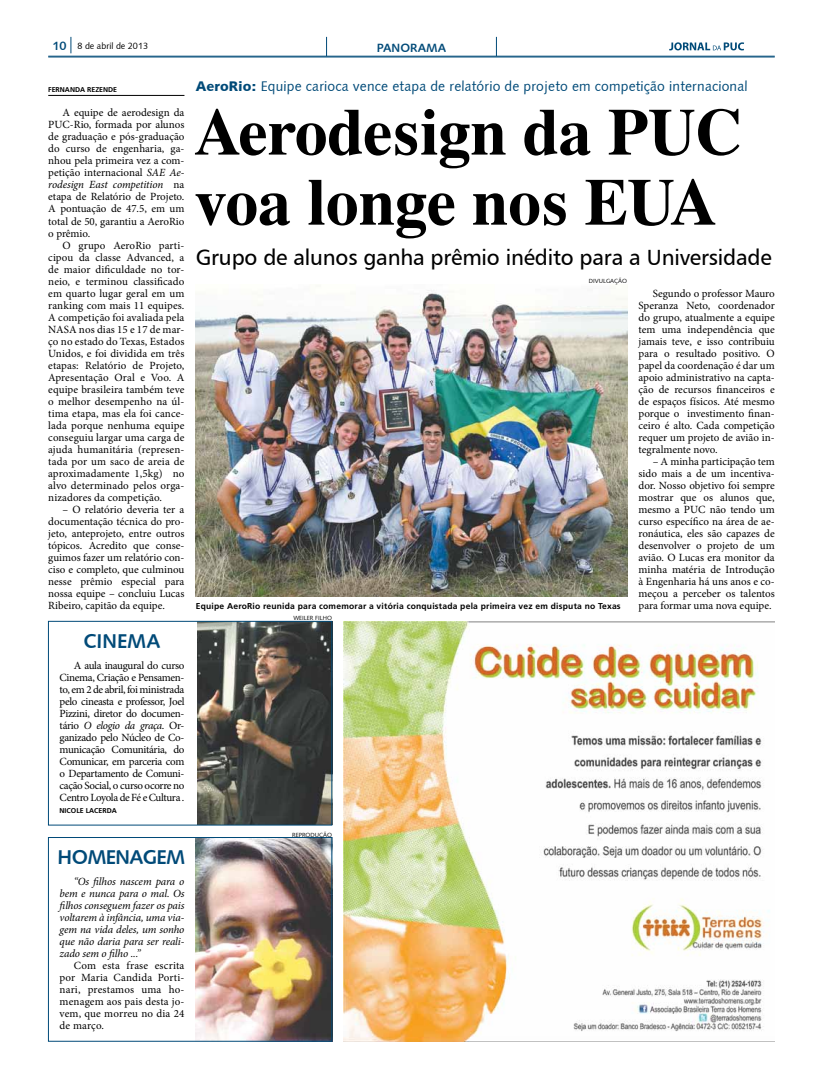
<style>
.page{position:relative;width:823px;height:1078px;background:#fff}
.page>*{position:absolute;margin:0;border:0;box-sizing:border-box;transform-origin:0 0}
.t1{font:700 66px/70px "Dutch 801 BT";letter-spacing:-.01em;color:#000}
.t2{font:22px "Frutiger BT Roman B";letter-spacing:-.01em;color:#000}
.t3{font:20px "Humanist 531 BT Bold A";color:#004a78}
.t4{font:14px "Humanist 531 BT Roman A";letter-spacing:.01em;color:#004a78}
.t5{font:12px "Humanist 531 BT Bold A";color:#004a78}
.t6{font:11px/12px "Minion Pro";color:#000;text-align:justify}
.t7{font:italic 11px/12px "Minion Pro";letter-spacing:-.01em;color:#000;text-align:justify}
.t8{font:9px "Humanist 531 BT Roman A";color:#000}
.t9{font:8.5px "Frutiger 65 Bold";letter-spacing:.025em;color:#000}
.t10{font:7px "Frutiger 65 Bold";color:#000}
.t11{font:6px "Humanist 531 BT Roman A";color:#000}
.s1{font-family:"Humanist 531 BT Bold A";font-size:12px;color:#004a78}
.s2{font-family:"Humanist 531 BT Black A"}
.s3{font-style:italic}
</style>
<div class="page">
<hr style="left:48px;top:57px;width:726px;height:1px;background:#004a78">
<hr style="left:48px;top:56px;width:726px;height:1px;background:#004a78">
<svg style="left:71px;top:37px;width:1px;height:16px"></svg>
<svg style="left:326px;top:37px;width:1px;height:19px"></svg>
<svg style="left:496px;top:37px;width:1px;height:19px"></svg>
<svg style="left:669px;top:42px;width:74px;height:8px"></svg>
<img style="left:196px;top:290px;width:430px;height:306px">
<hr style="left:48px;top:95px;width:136px;height:1px;background:#000">
<img style="left:343px;top:621px;width:431px;height:419px">
<img style="left:196px;top:839px;width:134px;height:200px">
<img style="left:197px;top:623px;width:133px;height:200px">
<div style="left:48px;top:837px;width:284px;height:204px;border:1px solid #004a78"></div>
<div style="left:48px;top:621px;width:284px;height:204px;border:1px solid #004a78"></div>
<p class="t8" style="left:52px;top:40px;width:97px"><span class="s1">10</span> 8 de abril de 2013</p>
<p class="t5" style="left:376px;top:40px;width:71px">PANORAMA</p>
<p class="t4" style="left:196px;top:77px;width:553px"><span class="s2">AeroRio:</span> Equipe carioca vence etapa de relatório de projeto em competição internacional</p>
<h1 class="t1" style="left:196px;top:96px;width:547px">Aerodesign da PUC voa longe nos EUA</h1>
<h2 class="t2" style="left:196px;top:244px;width:577px">Grupo de alunos ganha prêmio inédito para a Universidade</h2>
<p class="t10" style="left:48px;top:86px;width:6px">Fernan</p>
<p class="t10" style="left:75px;top:86px;width:43px">da rezen de</p>
<p class="t6" style="left:48px;top:107px;width:138px;text-indent:14px">A equipe de aerodesign da PUC-Rio, formada por alunos de graduação e pós-graduação do curso de engenharia, ga&shy;nhou pela primeira vez a com&shy;petição internacional <span class="s3">SAE Ae&shy;rodesign East competition</span> na etapa de Relatório de Projeto.<br>A pontuação de 47.5, em um total de 50, garantiu a AeroRio o prêmio.</p>
<p class="t6" style="left:48px;top:239px;width:138px;text-indent:14px">O grupo AeroRio parti&shy;cipou da classe Advanced, a de maior dificuldade no tor&shy;neio, e terminou classificado em quarto lugar geral em um ranking com mais 11 equipes.<br>A competição foi avaliada pela NASA nos dias 15 e 17 de mar&shy;ço no estado do Texas, Estados Unidos, e foi dividida em três etapas: Relatório de Projeto, Apresentação Oral e Voo. A equipe brasileira também teve o melhor desempenho na úl&shy;tima etapa, mas ela foi cance&shy;lada porque nenhuma equipe conseguiu largar uma carga de ajuda humanitária (represen&shy;tada por um saco de areia de aproximadamente 1,5kg) no alvo determinado pelos orga&shy;nizadores da competição.</p>
<p class="t6" style="left:48px;top:503px;width:138px;text-indent:14px">– O relatório deveria ter a documentação técnica do pro&shy;jeto, anteprojeto, entre outros tópicos. Acredito que conse&shy;guimos fazer um relatório con&shy;ciso e completo, que culminou nesse prêmio especial para nossa equipe – concluiu Lucas Ribeiro, capitão da equipe.</p>
<p class="t11" style="left:588px;top:277px;width:40px">divulgação</p>
<p class="t6" style="left:638px;top:287px;width:138px;text-indent:14px">Segundo o professor Mauro Speranza Neto, coordenador do grupo, atualmente a equipe tem uma independência que jamais teve, e isso contribuiu para o resultado positivo. O papel da coordenação é dar um apoio administrativo na capta&shy;ção de recursos financeiros e de espaços físicos. Até mesmo porque o investimento finan&shy;ceiro é alto. Cada competição requer um projeto de avião in&shy;tegralmente novo.</p>
<p class="t6" style="left:638px;top:455px;width:138px;text-indent:14px">– A minha participação tem sido mais a de um incentiva&shy;dor. Nosso objetivo foi sempre mostrar que os alunos que, mesmo a PUC não tendo um curso específico na área de ae&shy;ronáutica, eles são capazes de desenvolver o projeto de um avião. O Lucas era monitor da minha matéria de Introdução à Engenharia há uns anos e co&shy;meçou a perceber os talentos para formar uma nova equipe.</p>
<p class="t9" style="left:196px;top:600px;width:426px">Equipe AeroRio reunida para comemorar a vitória conquistada pela primeira vez em disputa no Texas</p>
<h3 class="t3" style="left:83px;top:628px;width:14px">CINEMA</h3>
<p class="t6" style="left:60px;top:659px;width:126px;text-indent:14px">A aula inaugural do curso Cinema, Criação e Pensamen&shy;to, em 2 de abril, foi ministrada pelo cineasta e professor, Joel Pizzini, diretor do documen&shy;tário <span class="s3">O elogio da graça</span>. Or&shy;ganizado pelo Núcleo de Co&shy;municação Comunitária, do Comunicar, em parceria com o Departamento de Comuni&shy;cação Social, o curso ocorre no Centro Loyola de Fé e Cultura .</p>
<p class="t10" style="left:60px;top:806px;width:10px">Nicole</p>
<p class="t10" style="left:86px;top:806px;width:9px">Lacer</p>
<p class="t10" style="left:107px;top:806px;width:10px">da</p>
<h3 class="t3" style="left:58px;top:844px;width:30px">HOMENAGEM</h3>
<p class="t7" style="left:60px;top:875px;width:126px;text-indent:14px">“Os filhos nascem para o bem e nunca para o mal. Os filhos conseguem fazer os pais voltarem à infância, uma via&shy;gem na vida deles, um sonho que não daria para ser reali&shy;zado sem o filho ...”</p>
<p class="t6" style="left:60px;top:959px;width:126px;text-indent:14px">Com esta frase escrita por Maria Candida Porti&shy;nari, prestamos uma ho&shy;menagem aos pais desta jo&shy;vem, que morreu no dia 24 de março.</p>
<p class="t11" style="left:293px;top:614px;width:40px">weiler filho</p>
<p class="t11" style="left:292px;top:830px;width:41px">reprodução</p>
</div>
